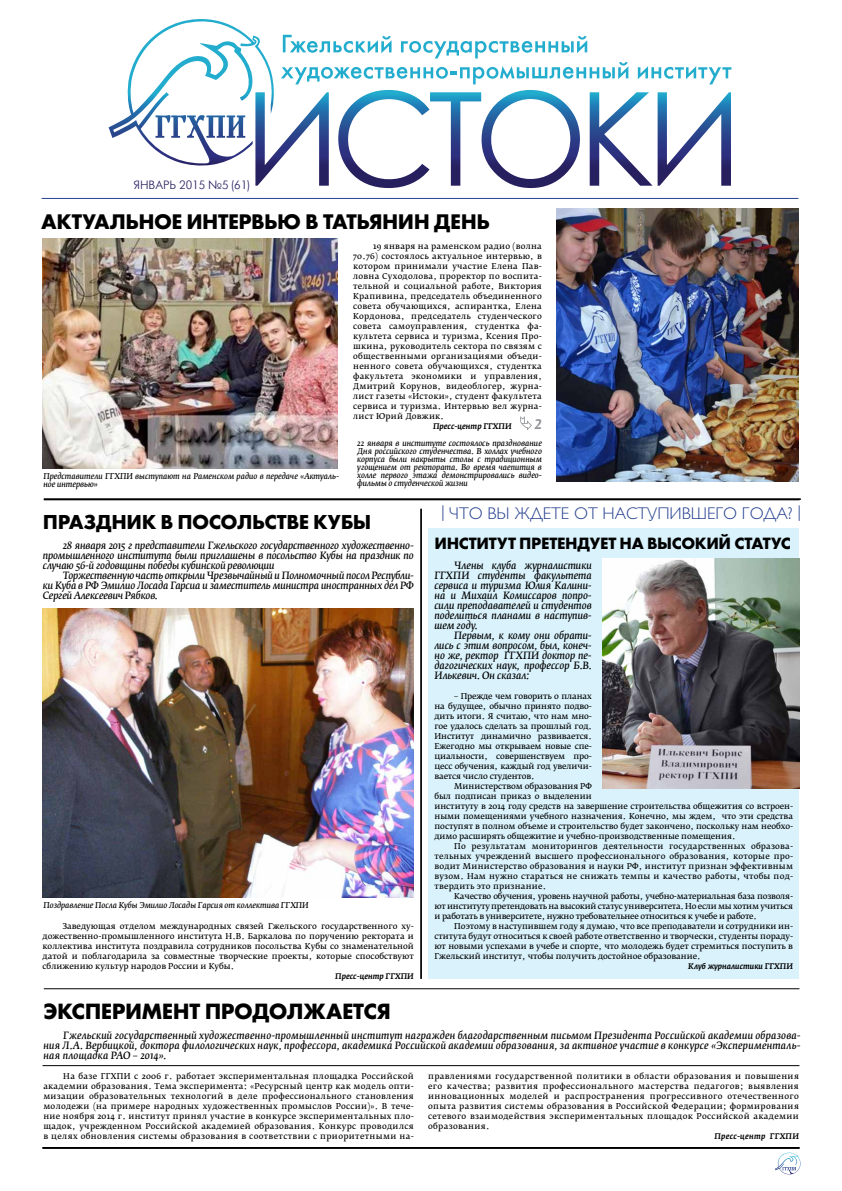
<style>
.page{position:relative;width:842px;height:1191px;background:#fff}
.page>*{position:absolute;margin:0;border:0;box-sizing:border-box;transform-origin:0 0}
.t1{font:700 23px "Futura New";letter-spacing:-.015em;color:#000}
.t2{font:700 22px "Futura New";letter-spacing:-.02em;color:#000}
.t3{font:700 21px "Futura New";letter-spacing:-.02em;color:#000}
.t4{font:700 17px "Futura New";letter-spacing:-.015em;color:#000}
.t5{font:17px "Gill Sans Light C";color:#25408f}
.t6{font:italic 500 13.9px "Fedra Serif A Pro";color:#919396}
.t7{font:12px "Futura Futuris Light C";color:#251f60}
.t8{font:italic 10px/10px "Fedra Serif B Pro";letter-spacing:-.005em;color:#000;text-align:justify}
.t9{font:8px/10px "Fedra Serif B Pro";letter-spacing:-.01em;color:#000;text-align:justify}
.t10{font:italic 8px/8px "Fedra Serif B Pro";color:#000;text-align:justify}
.t11{font:italic 500 8px "Fedra Serif A Pro";color:#000}
.t12{font:italic 500 8px "Fedra Serif A Pro";letter-spacing:.03em;color:#000}
</style>
<div class="page">
<div style="left:428px;top:529px;width:371px;height:450px;background:#d9f2fc"></div>
<svg style="left:109px;top:19px;width:622px;height:169px"></svg>
<hr style="left:42px;top:198px;width:756px;height:1px;background:#25408f">
<svg style="left:775px;top:1152px;width:26px;height:22px"></svg>
<hr style="left:43px;top:1147px;width:756px;height:1px;background:#000">
<hr style="left:43px;top:1148px;width:756px;height:1px;background:#000">
<hr style="left:44px;top:499px;width:757px;height:1px;background:#000">
<hr style="left:44px;top:498px;width:757px;height:1px;background:#000">
<img style="left:43px;top:238px;width:295px;height:231px">
<img style="left:556px;top:209px;width:243px;height:272px">
<hr style="left:420px;top:509px;width:1px;height:470px;background:#000">
<hr style="left:421px;top:509px;width:1px;height:470px;background:#000">
<img style="left:43px;top:609px;width:371px;height:289px">
<hr style="left:44px;top:988px;width:755px;height:1px;background:#000">
<hr style="left:43px;top:1065px;width:756px;height:1px;background:#000">
<svg style="left:520px;top:416px;width:12px;height:14px"></svg>
<img style="left:602px;top:559px;width:198px;height:230px">
<h3 class="t7" style="left:133px;top:178px;width:118px">январь 2015 №5 (61)</h3>
<h2 class="t2" style="left:41px;top:207px;width:450px">актуальное интервью в татьянин день</h2>
<p class="t9" style="left:353px;top:241px;width:190px;text-indent:20px">19 января на раменском радио (волна 70.76) состоялось актуальное интервью, в котором принимали участие Елена Пав&shy;ловна Суходолова, проректор по воспита&shy;тельной и социальной работе, Виктория Крапивина, председатель объединенного совета обучающихся, аспирантка, Елена Кордонова, председатель студенческого совета самоуправления, студентка фа&shy;культета сервиса и туризма, Ксения Про&shy;шкина, руководитель сектора по связям с общественными организациями объеди&shy;ненного совета обучающихся, студентка факультета экономики и управления, Дмитрий Корунов, видеоблогер, журна&shy;лист газеты «Истоки», студент факультета сервиса и туризма. Интервью вел журна&shy;лист Юрий Довжик.</p>
<p class="t11" style="left:433px;top:421px;width:80px">Пресс-центр ГГХПИ</p>
<h3 class="t6" style="left:535px;top:416px;width:9px">2</h3>
<p class="t10" style="left:357px;top:439px;width:186px">22 января в институте состоялось празднование Дня российского студенчества. В холлах учебного корпуса были накрыты столы с традиционным угощением от ректората. Во время чаепития в холле первого этажа демонстрировались видео&shy;фильмы о студенческой жизни</p>
<p class="t10" style="left:43px;top:472px;width:297px">Представители ГГХПИ выступают на Раменском радио в передаче «Актуаль&shy;ное интервью»</p>
<h3 class="t3" style="left:43px;top:508px;width:330px">праздник в посольстве кубы</h3>
<p class="t8" style="left:43px;top:540px;width:372px;text-indent:20px">28 января 2015 г представители Гжельского государственного художественно&shy;промышленного института были приглашены в посольство Кубы на праздник по случаю 56-й годовщины победы кубинской революции</p>
<p class="t8" style="left:43px;top:570px;width:373px;text-indent:20px">Торжественную часть открыли Чрезвычайный и Полномочный посол Республи&shy;ки Куба в РФ Эмилио Лосада Гарсиа и заместитель министра иностранных дел РФ Сергей Алексеевич Рябков.</p>
<h3 class="t5" style="left:441px;top:503px;width:361px">| Что вы ждете от наступившего года? |</h3>
<p class="t8" style="left:434px;top:560px;width:159px;text-indent:20px">Члены клуба журналистики ГГХПИ студенты факультета сервиса и туризма Юлия Калини&shy;на и Михаил Комиссаров попро&shy;сили преподавателей и студентов поделиться планами в наступив&shy;шем году.</p>
<p class="t8" style="left:434px;top:630px;width:159px;text-indent:20px">Первым, к кому они обрати&shy;лись с этим вопросом, был, конеч&shy;но же, ректор ГГХПИ доктор пе&shy;дагогических наук, профессор Б.В.<br>Илькевич. Он сказал:</p>
<p class="t9" style="left:434px;top:691px;width:159px;text-indent:20px">– Прежде чем говорить о планах на будущее, обычно принято подво&shy;дить итоги. Я считаю, что нам мно&shy;гое удалось сделать за прошлый год.<br>Институт динамично развивается.<br>Ежегодно мы открываем новые спе&shy;циальности, совершенствуем про&shy;цесс обучения, каждый год увеличи&shy;вается число студентов.</p>
<p class="t9" style="left:434px;top:781px;width:360px;text-align:left;text-indent:20px">Министерством образования РФ<br>был подписан приказ о выделении<br>институту в 2014 году средств на завершение строительства общежития со встроен&shy;ными помещениями учебного назначения. Конечно, мы ждем, что эти средства поступят в полном объеме и строительство будет закончено, поскольку нам необхо&shy;димо расширять общежитие и учебно-производственные помещения.</p>
<p class="t9" style="left:434px;top:841px;width:360px;text-indent:20px">По результатам мониторингов деятельности государственных образова&shy;тельных учреждений высшего профессионального образования, которые про&shy;водит Министерство образования и науки РФ, институт признан эффективным вузом. Нам нужно стараться не снижать темпы и качество работы, чтобы под&shy;твердить это признание.</p>
<p class="t9" style="left:434px;top:891px;width:360px;text-indent:20px">Качество обучения, уровень научной работы, учебно-материальная база позволя&shy;ют институту претендовать на высокий статус университета. Но если мы хотим учиться и работать в университете, нужно требовательнее относиться к учебе и работе.</p>
<p class="t9" style="left:434px;top:921px;width:360px;text-indent:20px">Поэтому в наступившем году я думаю, что все преподаватели и сотрудники ин&shy;ститута будут относиться к своей работе ответственно и творчески, студенты пораду&shy;ют новыми успехами в учебе и спорте, что молодежь будет стремиться поступить в Гжельский институт, чтобы получить достойное образование.</p>
<p class="t11" style="left:688px;top:961px;width:106px">Клуб журналистики ГГХПИ</p>
<h3 class="t4" style="left:434px;top:532px;width:358px">Институт претендует на высокий статус</h3>
<p class="t10" style="left:43px;top:901px;width:267px">Поздравление Посла Кубы Эмилио Лосады Гарсия от коллектива ГГХПИ</p>
<p class="t9" style="left:43px;top:921px;width:373px;text-indent:20px">Заведующая отделом международных связей Гжельского государственного ху&shy;дожественно-промышленного института Н.В. Баркалова по поручению ректората и коллектива института поздравила сотрудников посольства Кубы со знаменательной датой и поблагодарила за совместные творческие проекты, которые способствуют сближению культур народов России и Кубы.</p>
<p class="t11" style="left:335px;top:971px;width:80px">Пресс-центр ГГХПИ</p>
<h1 class="t1" style="left:43px;top:996px;width:349px">Эксперимент продолжается</h1>
<p class="t8" style="left:43px;top:1030px;width:759px;text-indent:20px">Гжельский государственный художественно-промышленный институт награжден благодарственным письмом Президента Российской академии образова&shy;ния Л.А. Вербицкой, доктора филологических наук, профессора, академика Российской академии образования, за активное участие в конкурсе «Эксперименталь&shy;ная площадка РАО – 2014».</p>
<p class="t9" style="left:43px;top:1071px;width:372px;text-indent:20px">На базе ГГХПИ с 2006 г. работает экспериментальная площадка Российской академии образования. Тема эксперимента: «Ресурсный центр как модель опти&shy;мизации образовательных технологий в деле профессионального становления молодежи (на примере народных художественных промыслов России)». В тече&shy;ние ноября 2014 г. институт принял участие в конкурсе экспериментальных пло&shy;щадок, учрежденном Российской академией образования. Конкурс проводился в целях обновления системы образования в соответствии с приоритетными на-</p>
<p class="t9" style="left:428px;top:1071px;width:372px">правлениями государственной политики в области образования и повышения его качества; развития профессионального мастерства педагогов; выявления инновационных моделей и распространения прогрессивного отечественного опыта развития системы образования в Российской Федерации; формирования сетевого взаимодействия экспериментальных площадок Российской академии образования.</p>
<p class="t12" style="left:714px;top:1131px;width:86px">Пресс-центр ГГХПИ</p>
</div>
